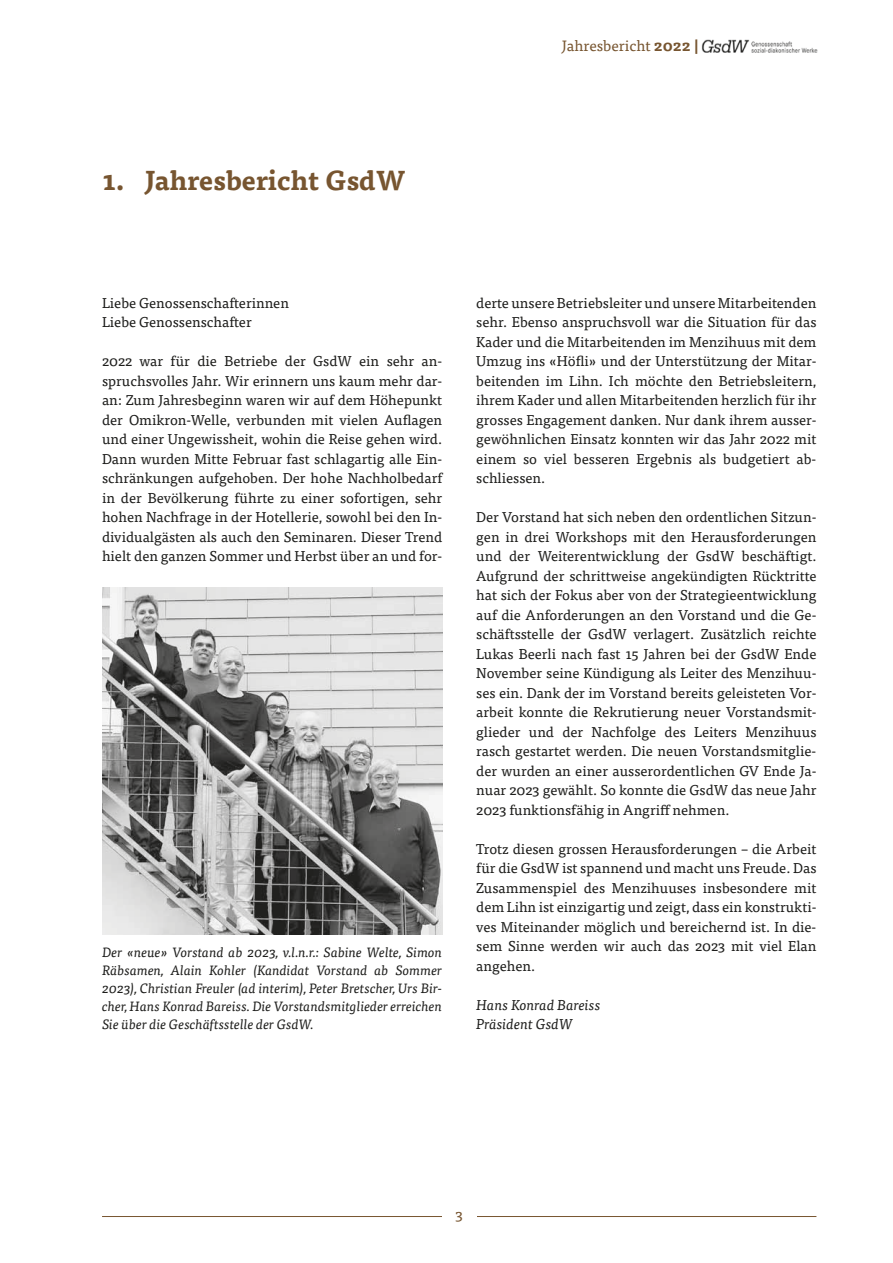
<style>
.page{position:relative;width:893px;height:1263px;background:#fff}
.page>*{position:absolute;margin:0;border:0;box-sizing:border-box;transform-origin:0 0}
.t1{font:700 27px "Tisa Pro";color:#775530}
.t2{font:15px "Tisa Pro";color:#775530}
.t3{font:14.25px/19.5px "Tisa Pro";color:#1d1d1b;text-align:justify}
.t4{font:italic 14.25px/19.5px "Tisa Pro";color:#1d1d1b}
.t5{font:italic 13.5px/18px "Tisa Pro";color:#1d1d1b;text-align:justify}
.s1{font-weight:700}
</style>
<div class="page">
<hr style="left:102px;top:1216px;width:714px;height:1px;background:#775530">
<div style="left:442px;top:1209px;width:34px;height:30px;background:#fff"></div>
<img style="left:701px;top:39px;width:117px;height:14px">
<img style="left:102px;top:587px;width:340px;height:347px">
<p class="t2" style="left:562px;top:39px;width:139px">Jahresbericht <span class="s1">2022 |</span></p>
<h1 class="t1" style="left:102px;top:167px;width:305px">1. Jahresbericht GsdW</h1>
<p class="t3" style="left:102px;top:294px;width:188px">Liebe Genossenschafterinnen<br>Liebe Genossenschafter</p>
<p class="t3" style="left:102px;top:352px;width:342px">2022 war für die Betriebe der GsdW ein sehr an&shy;spruchsvolles Jahr. Wir erinnern uns kaum mehr dar&shy;an: Zum Jahresbeginn waren wir auf dem Höhepunkt der Omikron-Welle, verbunden mit vielen Auflagen und einer Ungewissheit, wohin die Reise gehen wird.<br>Dann wurden Mitte Februar fast schlagartig alle Ein&shy;schränkungen aufgehoben. Der hohe Nachholbedarf in der Bevölkerung führte zu einer sofortigen, sehr hohen Nachfrage in der Hotellerie, sowohl bei den In&shy;dividualgästen als auch den Seminaren. Dieser Trend hielt den ganzen Sommer und Herbst über an und for-</p>
<p class="t5" style="left:102px;top:944px;width:342px">Der «neue» Vorstand ab 2023, v.l.n.r.: Sabine Welte, Simon Räbsamen, Alain Kohler (Kandidat Vorstand ab Sommer 2023), Christian Freuler (ad interim), Peter Bretscher, Urs Bir&shy;cher, Hans Konrad Bareiss. Die Vorstandsmitglieder erreichen Sie über die Geschäftsstelle der GsdW.</p>
<p class="t3" style="left:476px;top:294px;width:342px">derte unsere Betriebsleiter und unsere Mitarbeitenden sehr. Ebenso anspruchsvoll war die Situation für das Kader und die Mitarbeitenden im Menzihuus mit dem Umzug ins «Höfli» und der Unterstützung der Mitar&shy;beitenden im Lihn. Ich möchte den Betriebsleitern, ihrem Kader und allen Mitarbeitenden herzlich für ihr grosses Engagement danken. Nur dank ihrem ausser&shy;gewöhnlichen Einsatz konnten wir das Jahr 2022 mit einem so viel besseren Ergebnis als budgetiert ab&shy;schliessen.</p>
<p class="t3" style="left:476px;top:508px;width:342px">Der Vorstand hat sich neben den ordentlichen Sitzun&shy;gen in drei Workshops mit den Herausforderungen und der Weiterentwicklung der GsdW beschäftigt.<br>Aufgrund der schrittweise angekündigten Rücktritte hat sich der Fokus aber von der Strategieentwicklung auf die Anforderungen an den Vorstand und die Ge&shy;schäftsstelle der GsdW verlagert. Zusätzlich reichte Lukas Beerli nach fast 15 Jahren bei der GsdW Ende November seine Kündigung als Leiter des Menzihuu&shy;ses ein. Dank der im Vorstand bereits geleisteten Vor&shy;arbeit konnte die Rekrutierung neuer Vorstandsmit&shy;glieder und der Nachfolge des Leiters Menzihuus rasch gestartet werden. Die neuen Vorstandsmitglie&shy;der wurden an einer ausserordentlichen GV Ende Ja&shy;nuar 2023 gewählt. So konnte die GsdW das neue Jahr 2023 funktionsfähig in Angriff nehmen.</p>
<p class="t3" style="left:476px;top:840px;width:342px">Trotz diesen grossen Herausforderungen – die Arbeit für die GsdW ist spannend und macht uns Freude. Das Zusammenspiel des Menzihuuses insbesondere mit dem Lihn ist einzigartig und zeigt, dass ein konstrukti&shy;ves Miteinander möglich und bereichernd ist. In die&shy;sem Sinne werden wir auch das 2023 mit viel Elan angehen.</p>
<p class="t4" style="left:476px;top:996px;width:126px">Hans Konrad Bareiss<br>Präsident GsdW</p>
<p class="t2" style="left:456px;top:1208px;width:9px">3</p>
</div>
